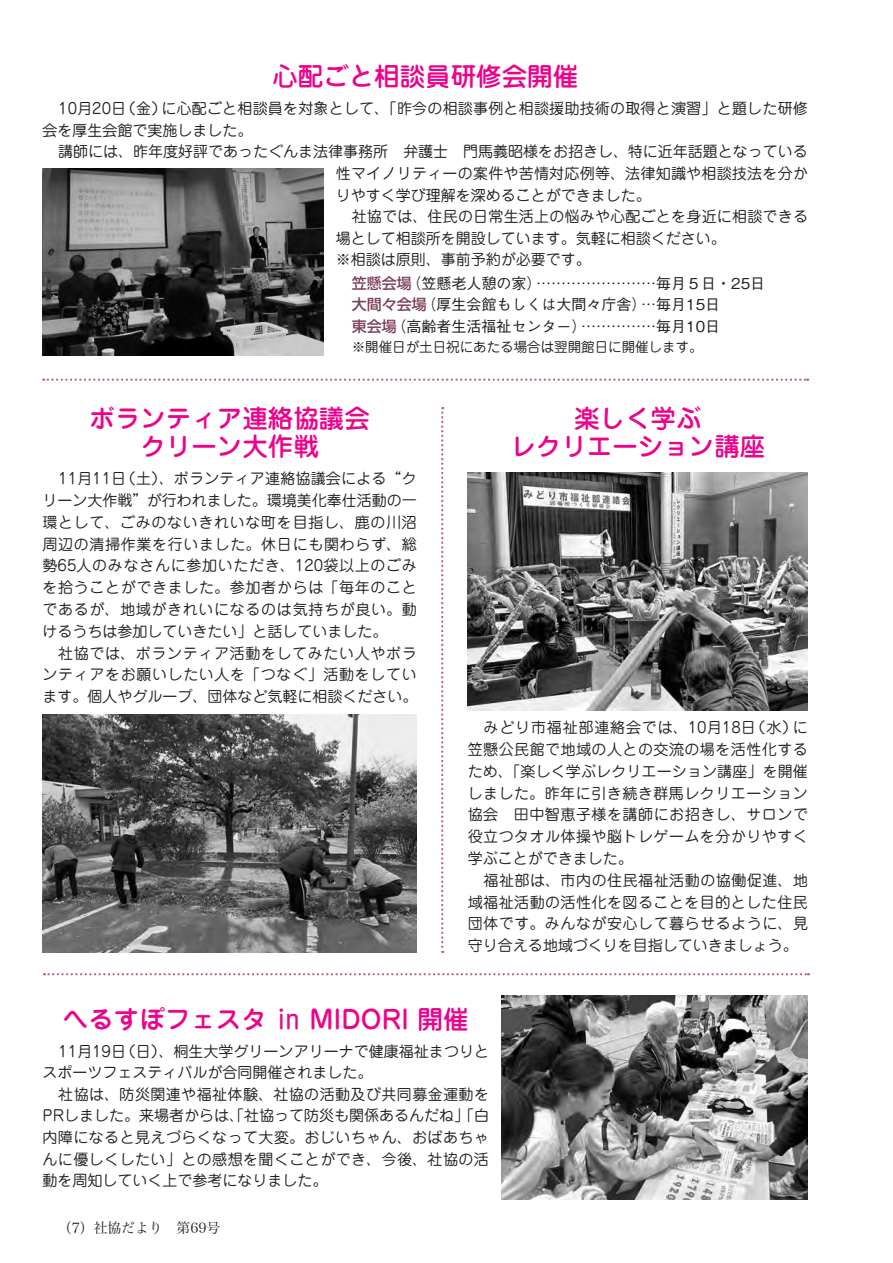
<style>
.page{position:relative;width:893px;height:1263px;background:#fff}
.page>*{position:absolute;margin:0;border:0;box-sizing:border-box;transform-origin:0 0}
.t1{font:500 25.5px/28.7px "Jun 34 Pro";color:#ed028c;text-align:center}
.t2{font:15px/21.8px "Jun 201 Pro";letter-spacing:.015em;color:#231f20;text-align:justify}
.t3{font:15px/21.8px "Jun 201 Pro";letter-spacing:.045em;color:#231f20}
.t4{font:500 15px "Gothic BBB Pro";color:#231f20}
.t5{font:500 15px "UD Shin Go Pro";color:#7d405d}
.t6{font:13.8px "Hira Min Pro W3";color:#231f20}
.t7{font:13.5px "Jun 201 Pro";color:#231f20}
</style>
<div class="page">
<img style="left:43px;top:168px;width:280px;height:187px">
<img style="left:502px;top:996px;width:306px;height:203px">
<img style="left:43px;top:715px;width:374px;height:238px">
<svg style="left:43px;top:378px;width:765px;height:3px"></svg>
<svg style="left:44px;top:973px;width:765px;height:2px"></svg>
<svg style="left:441px;top:407px;width:2px;height:546px"></svg>
<img style="left:468px;top:472px;width:340px;height:238px">
<h1 class="t1" style="left:272px;top:60px;width:307px">心配ごと相談員研修会開催</h1>
<p class="t2" style="left:161px;top:96px;width:648px">に心配ごと相談員を対象として、「昨今の相談事例と相談援助技術の取得と演習」と題した研修</p>
<p class="t2" style="left:121px;top:96px;width:47px">（金）</p>
<p class="t2" style="left:58px;top:96px;width:69px">10月20日</p>
<p class="t2" style="left:43px;top:118px;width:212px">会を厚生会館で実施しました。</p>
<p class="t2" style="left:58px;top:139px;width:751px">講師には、昨年度好評であったぐんま法律事務所　弁護士　門馬義昭様をお招きし、特に近年話題となっている</p>
<p class="t2" style="left:336px;top:161px;width:473px">性マイノリティーの案件や苦情対応例等、法律知識や相談技法を分か</p>
<p class="t2" style="left:336px;top:182px;width:316px">りやすく学び理解を深めることができました。</p>
<p class="t2" style="left:352px;top:204px;width:458px">社協では、住民の日常生活上の悩みや心配ごとを身近に相談できる</p>
<p class="t2" style="left:336px;top:226px;width:391px">場として相談所を開設しています。気軽に相談ください。</p>
<p class="t2" style="left:336px;top:247px;width:256px">※相談は原則、事前予約が必要です。</p>
<p class="t4" style="left:406px;top:271px;width:360px">（笠懸老人憩の家）……………………毎月５日・25日</p>
<p class="t5" style="left:352px;top:271px;width:61px">笠懸会場</p>
<p class="t4" style="left:421px;top:293px;width:300px">（厚生会館もしくは大間々庁舎）…毎月15日</p>
<p class="t5" style="left:352px;top:292px;width:76px">大間々会場</p>
<p class="t4" style="left:391px;top:314px;width:330px">（高齢者生活福祉センター）……………毎月10日</p>
<p class="t5" style="left:352px;top:314px;width:46px">東会場</p>
<p class="t7" style="left:352px;top:336px;width:353px">※開催日が土日祝にあたる場合は翌開館日に開催します。</p>
<h1 class="t1" style="left:89px;top:401px;width:282px">ボランティア連絡協議会クリーン大作戦</h1>
<p class="t2" style="left:121px;top:466px;width:297px">（土）、ボランティア連絡協議会による“ク</p>
<p class="t3" style="left:43px;top:466px;width:376px;text-indent:16px">11月11日<br>リーン大作戦”が行われました。環境美化奉仕活動の一環として、ごみのないきれいな町を目指し、鹿の川沼周辺の清掃作業を行いました。休日にも関わらず、総勢65人のみなさんに参加いただき、120袋以上のごみを拾うことができました。参加者からは「毎年のことであるが、地域がきれいになるのは気持ちが良い。動けるうちは参加していきたい」と話していました。</p>
<p class="t2" style="left:43px;top:640px;width:376px;text-indent:16px">社協では、ボランティア活動をしてみたい人やボランティアをお願いしたい人を「つなぐ」活動をしています。個人やグループ、団体など気軽に相談ください。</p>
<h1 class="t1" style="left:510px;top:401px;width:256px">楽しく学ぶ<br>レクリエーション講座</h1>
<p class="t2" style="left:751px;top:715px;width:48px">（水）</p>
<p class="t2" style="left:468px;top:715px;width:342px;text-align:left;text-indent:16px">みどり市福祉部連絡会では、10月18日<br>笠懸公民館で地域の人との交流の場を活性化するため、「楽しく学ぶレクリエーション講座」を開催しました。昨年に引き続き群馬レクリエーション協会　田中智恵子様を講師にお招きし、サロンで役立つタオル体操や脳トレゲームを分かりやすく学ぶことができました。</p>
<p class="t2" style="left:468px;top:868px;width:342px;text-indent:16px">福祉部は、市内の住民福祉活動の協働促進、地域福祉活動の活性化を図ることを目的とした住民団体です。みんなが安心して暮らせるように、見守り合える地域づくりを目指していきましょう。</p>
<p class="t2" style="left:793px;top:715px;width:16px">に</p>
<h1 class="t1" style="left:63px;top:1002px;width:407px">へるすぽフェスタ㏌ MIDORI 開催</h1>
<p class="t2" style="left:121px;top:1038px;width:370px">（日）、桐生大学グリーンアリーナで健康福祉まつりと</p>
<p class="t2" style="left:58px;top:1038px;width:69px">11月19日</p>
<p class="t2" style="left:43px;top:1060px;width:332px">スポーツフェスティバルが合同開催されました。</p>
<p class="t2" style="left:58px;top:1082px;width:432px">社協は、防災関連や福祉体験、社協の活動及び共同募金運動を</p>
<p class="t2" style="left:43px;top:1103px;width:448px">PRしました。来場者からは、「社協って防災も関係あるんだね」「白</p>
<p class="t2" style="left:43px;top:1125px;width:448px">内障になると見えづらくなって大変。おじいちゃん、おばあちゃ</p>
<p class="t2" style="left:43px;top:1146px;width:448px">んに優しくしたい」との感想を聞くことができ、今後、社協の活</p>
<p class="t2" style="left:43px;top:1168px;width:287px">動を周知していく上で参考になりました。</p>
<p class="t6" style="left:58px;top:1216px;width:164px">（）7 社協だより　第69号</p>
</div>
